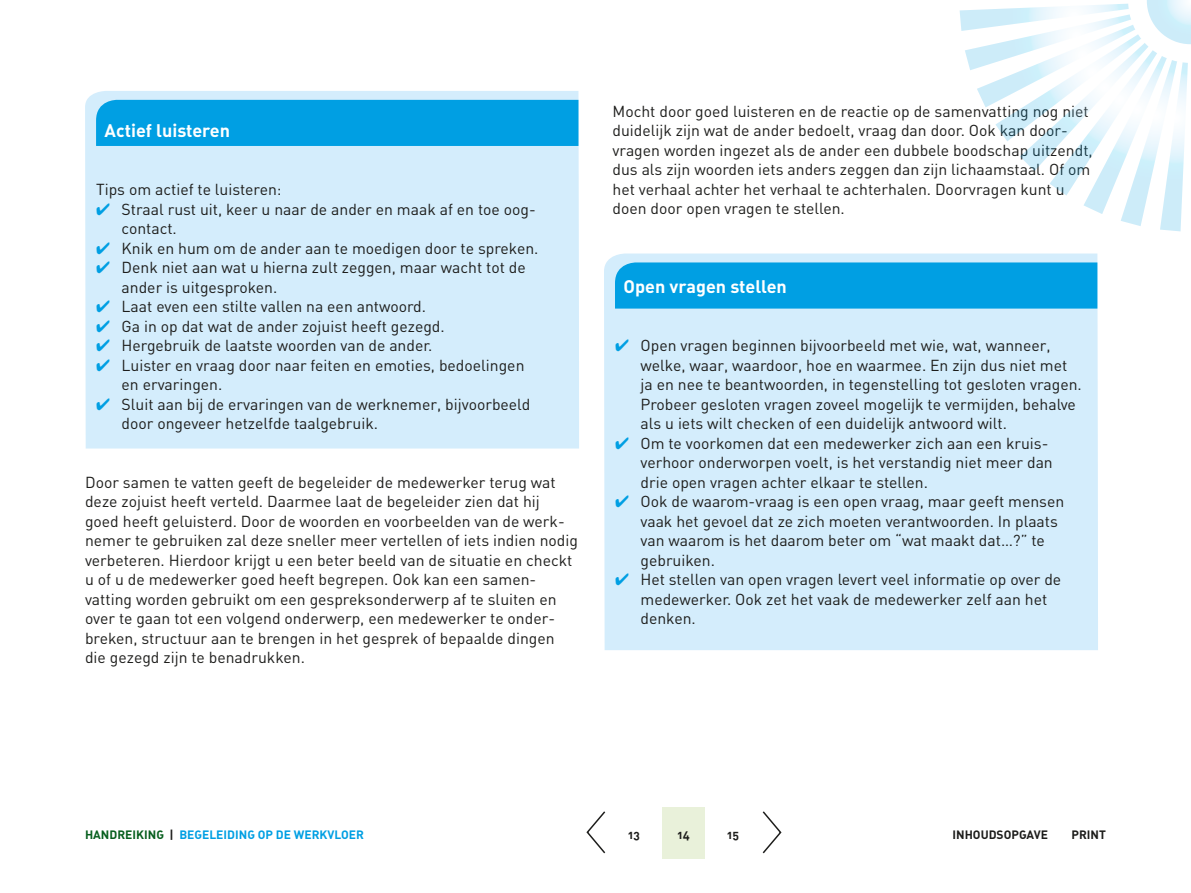
<style>
.page{position:relative;width:1191px;height:893px;background:#fff}
.page>*{position:absolute;margin:0;border:0;box-sizing:border-box;transform-origin:0 0}
.t1{font:18px "DIN Bold Alternate";color:#fff}
.t2{font:15.75px/19.5px "DIN";color:#1d1d1b}
.t3{font:12px "DIN Bold Alternate";color:#009fe3}
.t4{font:12px "DIN Bold Alternate";color:#1d1d1b}
.s1{color:#009fe3}
.s2{color:#075f1e}
.s3{color:#1d1d1b}
</style>
<div class="page">
<div style="left:662px;top:808px;width:43px;height:51px;background:#e9f1da"></div>
<svg style="left:586px;top:811px;width:20px;height:43px"></svg>
<svg style="left:762px;top:811px;width:20px;height:43px"></svg>
<svg style="left:959px;top:0;width:232px;height:231px"></svg>
<div style="left:85px;top:91px;width:494px;height:358px;background:#d4edfc"></div>
<div style="left:96px;top:100px;width:482px;height:46px;background:#009fe3"></div>
<div style="left:604px;top:254px;width:494px;height:396px;background:#d4edfc"></div>
<div style="left:615px;top:262px;width:482px;height:47px;background:#009fe3"></div>
<svg style="left:110px;top:214px;width:12px;height:1px"></svg>
<svg style="left:110px;top:253px;width:12px;height:1px"></svg>
<svg style="left:110px;top:273px;width:12px;height:1px"></svg>
<svg style="left:110px;top:312px;width:12px;height:1px"></svg>
<svg style="left:110px;top:331px;width:12px;height:1px"></svg>
<svg style="left:110px;top:351px;width:12px;height:1px"></svg>
<svg style="left:110px;top:370px;width:12px;height:1px"></svg>
<svg style="left:110px;top:409px;width:12px;height:1px"></svg>
<svg style="left:629px;top:351px;width:12px;height:1px"></svg>
<svg style="left:629px;top:448px;width:12px;height:1px"></svg>
<svg style="left:629px;top:507px;width:12px;height:1px"></svg>
<svg style="left:629px;top:585px;width:12px;height:1px"></svg>
<p class="t1" style="left:105px;top:118px;width:127px">Actief luisteren</p>
<p class="t2" style="left:96px;top:179px;width:187px">Tips om actief te luisteren:</p>
<p class="t2" style="left:122px;top:199px;width:416px;text-indent:-26px"><span class="s1">✔</span> Straal rust uit, keer u naar de ander en maak af en toe oog&shy;contact.</p>
<p class="t2" style="left:96px;top:238px;width:444px"><span class="s1">✔</span> Knik en hum om de ander aan te moedigen door te spreken.</p>
<p class="t2" style="left:122px;top:257px;width:406px;text-indent:-26px"><span class="s1">✔</span> Denk niet aan wat u hierna zult zeggen, maar wacht tot de ander is uitgesproken.</p>
<p class="t2" style="left:96px;top:296px;width:331px"><span class="s1">✔</span> Laat even een stilte vallen na een antwoord.</p>
<p class="t2" style="left:96px;top:316px;width:350px"><span class="s1">✔</span> Ga in op dat wat de ander zojuist heeft gezegd.</p>
<p class="t2" style="left:96px;top:335px;width:338px"><span class="s1">✔</span> Hergebruik de laatste woorden van de ander.</p>
<p class="t2" style="left:122px;top:355px;width:404px;text-indent:-26px"><span class="s1">✔</span> Luister en vraag door naar feiten en emoties, bedoelingen en ervaringen.</p>
<p class="t2" style="left:122px;top:394px;width:410px;text-indent:-26px"><span class="s1">✔</span> Sluit aan bij de ervaringen van de werknemer, bijvoorbeeld door ongeveer hetzelfde taalgebruik.</p>
<p class="t2" style="left:85px;top:472px;width:494px">Door samen te vatten geeft de begeleider de medewerker terug wat deze zojuist heeft verteld. Daarmee laat de begeleider zien dat hij<br>goed heeft geluisterd. Door de woorden en voorbeelden van de werk&shy;nemer te gebruiken zal deze sneller meer vertellen of iets indien nodig verbeteren. Hierdoor krijgt u een beter beeld van de situatie en checkt u of u de medewerker goed heeft begrepen. Ook kan een samen&shy;vatting worden gebruikt om een gespreksonderwerp af te sluiten en over te gaan tot een volgend onderwerp, een medewerker te onder&shy;breken, structuur aan te brengen in het gesprek of bepaalde dingen die gezegd zijn te benadrukken.</p>
<p class="t2" style="left:612px;top:101px;width:482px">Mocht door goed luisteren en de reactie op de samenvatting nog niet duidelijk zijn wat de ander bedoelt, vraag dan door. Ook kan door&shy;vragen worden ingezet als de ander een dubbele boodschap uitzendt, dus als zijn woorden iets anders zeggen dan zijn lichaamstaal. Of om het verhaal achter het verhaal te achterhalen. Doorvragen kunt u doen door open vragen te stellen.</p>
<p class="t1" style="left:623px;top:274px;width:165px">Open vragen stellen</p>
<p class="t2" style="left:640px;top:335px;width:443px;text-indent:-26px"><span class="s1">✔</span> Open vragen beginnen bijvoorbeeld met wie, wat, wanneer, welke, waar, waardoor, hoe en waarmee. En zijn dus niet met ja en nee te beantwoorden, in tegenstelling tot gesloten vragen.<br>Probeer gesloten vragen zoveel mogelijk te vermijden, behalve als u iets wilt checken of een duidelijk antwoord wilt.</p>
<p class="t2" style="left:640px;top:433px;width:414px;text-indent:-26px"><span class="s1">✔</span> Om te voorkomen dat een medewerker zich aan een kruis&shy;verhoor onderworpen voelt, is het verstandig niet meer dan drie open vragen achter elkaar te stellen.</p>
<p class="t2" style="left:640px;top:491px;width:425px;text-indent:-26px"><span class="s1">✔</span> Ook de waarom-vraag is een open vraag, maar geeft mensen vaak het gevoel dat ze zich moeten verantwoorden. In plaats van waarom is het daarom beter om “wat maakt dat…?” te gebruiken.</p>
<p class="t2" style="left:640px;top:569px;width:422px;text-indent:-26px"><span class="s1">✔</span> Het stellen van open vragen levert veel informatie op over de medewerker. Ook zet het vaak de medewerker zelf aan het denken.</p>
<p class="t3" style="left:85px;top:826px;width:280px"><span class="s2">handREIKing</span> <span class="s3">|</span> begelei di ng op de werkvloer</p>
<p class="t4" style="left:628px;top:826px;width:13px">13</p>
<p class="t4" style="left:677px;top:826px;width:14px">14</p>
<p class="t4" style="left:727px;top:826px;width:13px">15</p>
<p class="t4" style="left:952px;top:826px;width:45px">INHOUDSO</p>
<p class="t4" style="left:1011px;top:826px;width:16px">PGAVE</p>
<p class="t4" style="left:1071px;top:826px;width:36px">PRINT</p>
</div>
